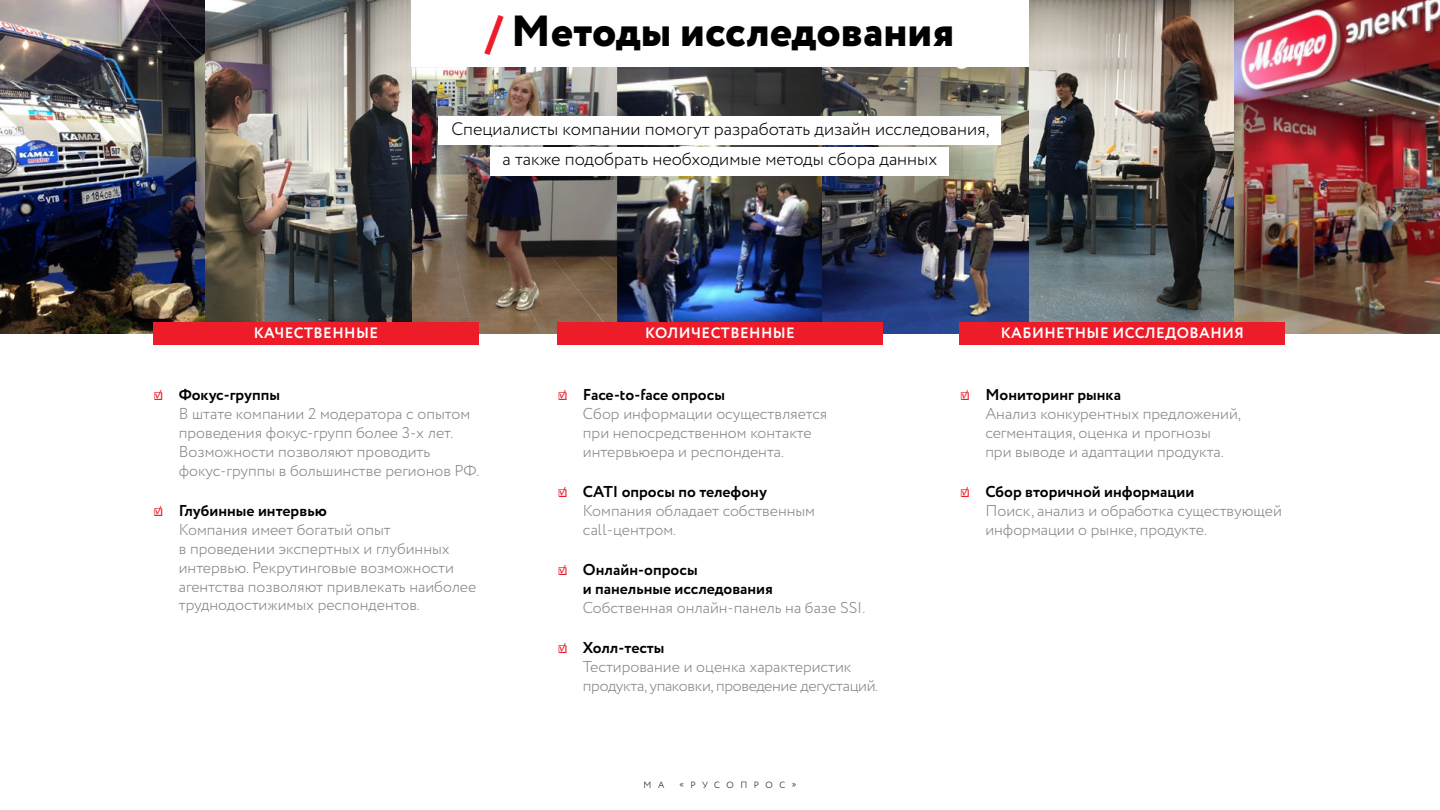
<style>
.page{position:relative;width:1440px;height:810px;background:#fff}
.page>*{position:absolute;margin:0;border:0;box-sizing:border-box;transform-origin:0 0}
.t1{font:800 43.5px "Circe";color:#000}
.t2{font:300 18px "Circe";color:#000}
.t3{font:300 15.75px/18.9px "Circe";color:#808285}
.t4{font:300 15.75px/18.9px "Circe";letter-spacing:-.02em;color:#808285}
.t5{font:700 15.75px/18.9px "Circe";color:#000}
.t6{font:700 15px "Circe";letter-spacing:.03em;color:#fff}
.t7{font:300 9px "Circe";color:#000}
.s1{color:#ed1c28}
.s2{font-weight:700;color:#000}
.s3{font-weight:300;color:#ed1c28}
</style>
<div class="page">
<img style="left:0;top:0;width:617px;height:333px">
<img style="left:617px;top:67px;width:206px;height:255px">
<img style="left:823px;top:0;width:617px;height:333px">
<div style="left:411px;top:0;width:618px;height:67px;background:#fff"></div>
<div style="left:153px;top:322px;width:326px;height:22px;background:#ed1c28"></div>
<div style="left:557px;top:322px;width:326px;height:22px;background:#ed1c28"></div>
<div style="left:960px;top:322px;width:325px;height:22px;background:#ed1c28"></div>
<div style="left:439px;top:117px;width:562px;height:28px;background:#fff"></div>
<div style="left:491px;top:147px;width:458px;height:29px;background:#fff"></div>
<h1 class="t1" style="left:486px;top:2px;width:470px"><span class="s1">/</span> Методы исследования</h1>
<p class="t2" style="left:451px;top:117px;width:540px">Специалисты компании помогут разработать дизайн исследования,</p>
<p class="t2" style="left:503px;top:147px;width:436px">а также подобрать необходимые методы сбора данных</p>
<p class="t6" style="left:254px;top:323px;width:126px">Качественные</p>
<p class="t6" style="left:645px;top:323px;width:151px">Количественные</p>
<p class="t6" style="left:1001px;top:323px;width:245px">Кабинетные исследования</p>
<p class="t3" style="left:179px;top:386px;width:302px;text-indent:-26px"><span class="s1">ޮ</span> <span class="s2">Фокус-группы<br></span>В штате компании 2 модератора с опытом проведения фокус-групп более 3-х лет.<br>Возможности позволяют проводить фокус-группы в большинстве регионов РФ.</p>
<p class="t3" style="left:179px;top:502px;width:299px;text-indent:-26px"><span class="s1">ޮ</span> <span class="s2">Глубинные интервью<br></span>Компания имеет богатый опыт<br>в проведении экспертных и глубинных интервью. Рекрутинговые возможности агентства позволяют привлекать наиболее труднодостижимых респондентов.</p>
<p class="t3" style="left:583px;top:386px;width:246px;text-indent:-26px"><span class="s1">ޮ</span> <span class="s2">Face-to-face опросы<br></span>Сбор информации осуществляется при непосредственном контакте интервьюера и респондента.</p>
<p class="t3" style="left:583px;top:483px;width:234px;text-indent:-26px"><span class="s1">ޮ</span> <span class="s2">CATI опросы по телефону<br></span>Компания обладает собственным call-центром.</p>
<p class="t5" style="left:583px;top:561px;width:192px;text-indent:-26px"><span class="s3">ޮ</span> Онлайн-опросы<br>и панельные исследования</p>
<p class="t3" style="left:583px;top:598px;width:284px">Собственная онлайн-панель на базе SSI.</p>
<p class="t4" style="left:583px;top:639px;width:297px;text-indent:-26px"><span class="s1">ޮ</span> <span class="s2">Холл-тесты<br></span>Тестирование и оценка характеристик продукта, упаковки, проведение дегустаций.</p>
<p class="t7" style="left:644px;top:779px;width:22px">М А</p>
<p class="t7" style="left:679px;top:779px;width:118px">«Русопр ос»</p>
<p class="t3" style="left:985px;top:386px;width:257px;text-indent:-26px"><span class="s1">ޮ</span> <span class="s2">Мониторинг рынка<br></span>Анализ конкурентных предложений, сегментация, оценка и прогнозы<br>при выводе и адаптации продукта.</p>
<p class="t3" style="left:985px;top:483px;width:298px;text-indent:-26px"><span class="s1">ޮ</span> <span class="s2">Сбор вторичной информации<br></span>П оиск, анализ и обработка существующей информации о рынке, продукте.</p>
</div>
